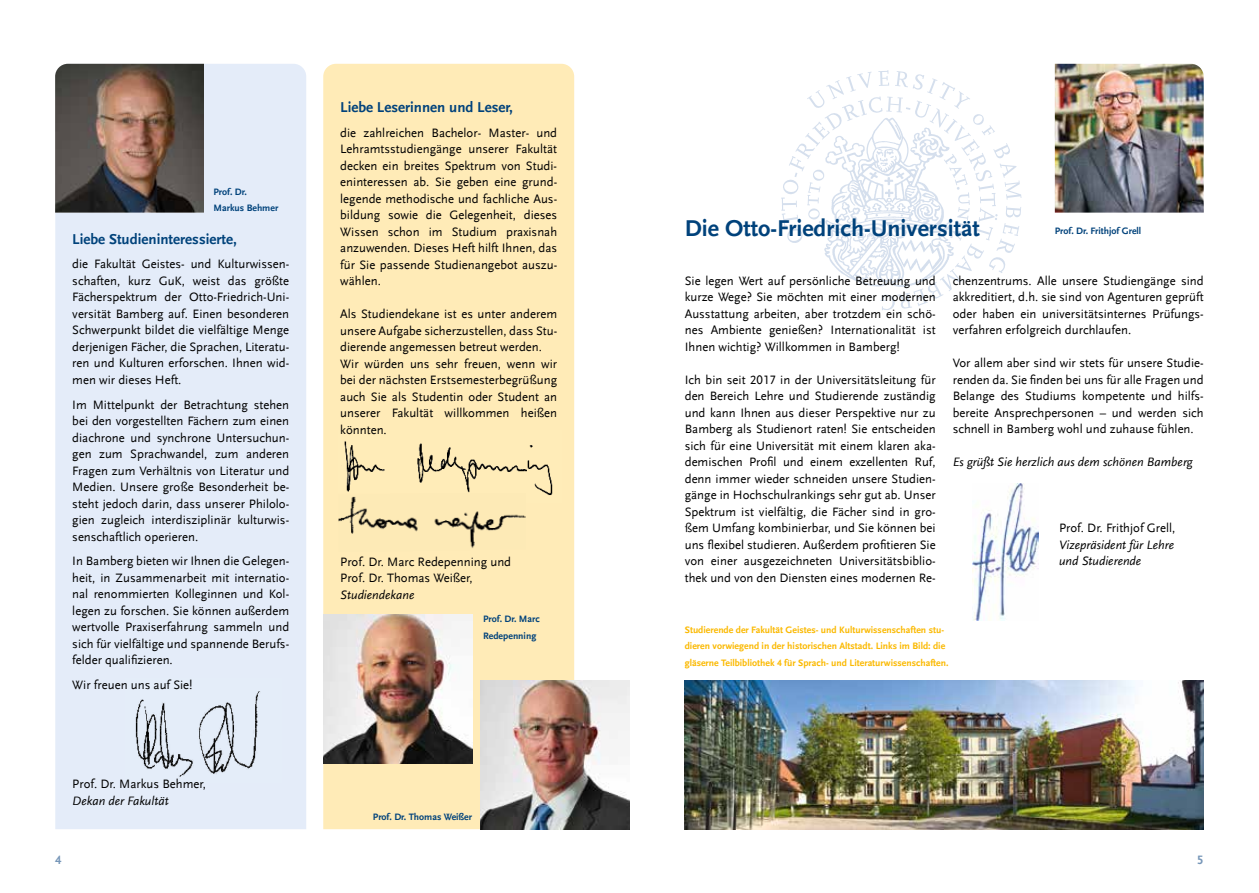
<style>
.page{position:relative;width:1259px;height:893px;background:#fff}
.page>*{position:absolute;margin:0;border:0;box-sizing:border-box;transform-origin:0 0}
.t1{font:700 24px "UB Scala Sans";color:#00427b}
.t2{font:700 15px "UB Scala Sans";color:#00427b}
.t3{font:12.75px/16.5px "UB Scala Sans";color:#000;text-align:justify}
.t4{font:italic 12.75px/16.5px "UB Scala Sans";color:#000}
.t5{font:700 12.75px "UB Scala Sans";color:#7696b8}
.t6{font:700 9.75px/16.5px "UB Scala Sans";color:#fbb900}
.t7{font:700 9.75px/16.5px "UB Scala Sans";color:#00427b}
</style>
<div class="page">
<div style="left:55px;top:64px;width:251px;height:765px;background:#e4ecf9"></div>
<div style="left:106px;top:678px;width:195px;height:104px;background:#e4ecf9"></div>
<img style="left:135px;top:691px;width:126px;height:86px">
<img style="left:972px;top:483px;width:66px;height:137px">
<img style="left:685px;top:680px;width:518px;height:149px">
<svg style="left:781px;top:70px;width:240px;height:240px"></svg>
<div style="left:323px;top:64px;width:251px;height:765px;background:#ffebb7"></div>
<img style="left:55px;top:64px;width:149px;height:149px">
<img style="left:1054px;top:64px;width:149px;height:149px">
<img style="left:323px;top:614px;width:149px;height:149px">
<img style="left:480px;top:680px;width:149px;height:149px">
<img style="left:338px;top:430px;width:223px;height:72px">
<div style="left:338px;top:493px;width:188px;height:61px;background:#ffebb7"></div>
<img style="left:338px;top:496px;width:188px;height:53px">
<p class="t7" style="left:213px;top:183px;width:66px">Prof. Dr.<br>Markus Behmer</p>
<p class="t2" style="left:72px;top:230px;width:166px">Liebe Studieninteressierte,</p>
<p class="t3" style="left:72px;top:256px;width:218px">die Fakultät Geistes- und Kulturwissen&shy;schaften, kurz GuK, weist das größte Fächerspektrum der Otto-Friedrich-Uni&shy;versität Bamberg auf. Einen besonderen Schwerpunkt bildet die vielfältige Menge derjenigen Fächer, die Sprachen, Literatu&shy;ren und Kulturen erforschen. Ihnen wid&shy;men wir dieses Heft.</p>
<p class="t3" style="left:72px;top:396px;width:218px">Im Mittelpunkt der Betrachtung stehen bei den vorgestellten Fächern zum einen diachrone und synchrone Untersuchun&shy;gen zum Sprachwandel, zum anderen Fragen zum Verhältnis von Literatur und Medien. Unsere große Besonderheit be&shy;steht jedoch darin, dass unserer Philolo&shy;gien zugleich interdisziplinär kulturwis&shy;senschaftlich operieren.</p>
<p class="t3" style="left:72px;top:553px;width:218px">In Bamberg bieten wir Ihnen die Gelegen&shy;heit, in Zusammenarbeit mit internatio&shy;nal renommierten Kolleginnen und Kol&shy;legen zu forschen. Sie können außerdem wertvolle Praxiserfahrung sammeln und sich für vielfältige und spannende Berufs&shy;felder qualifizieren.</p>
<p class="t3" style="left:72px;top:677px;width:122px">Wir freuen uns auf Sie!</p>
<p class="t3" style="left:72px;top:776px;width:135px">Prof. Dr. Markus Behmer,</p>
<p class="t4" style="left:72px;top:792px;width:98px">Dekan der Fakultät</p>
<p class="t2" style="left:340px;top:98px;width:174px">Liebe Leserinnen und Leser,</p>
<p class="t3" style="left:340px;top:124px;width:218px">die zahlreichen Bachelor- Master- und Lehramtsstudiengänge unserer Fakultät decken ein breites Spektrum von Studi&shy;eninteressen ab. Sie geben eine grund&shy;legende methodische und fachliche Aus&shy;bildung sowie die Gelegenheit, dieses Wissen schon im Studium praxisnah anzuwenden. Dieses Heft hilft Ihnen, das für Sie passende Studienangebot auszu&shy;wählen.</p>
<p class="t3" style="left:340px;top:306px;width:218px;text-align:left">Als Studiendekane ist es unter anderem unsere Aufgabe sicherzustellen, dass Stu&shy;dierende angemessen betreut werden.<br>Wir würden uns sehr freuen, wenn wir bei der nächsten Erstsemesterbegrüßung auch Sie als Studentin oder Student an unserer Fakultät willkommen heißen könnten.</p>
<p class="t3" style="left:340px;top:553px;width:172px">Prof. Dr. Marc Redepenning und<br>Prof. Dr. Thomas Weißer,</p>
<p class="t4" style="left:340px;top:586px;width:76px">Studiendekane</p>
<p class="t7" style="left:483px;top:611px;width:58px">Prof. Dr. Marc<br>Redepenning</p>
<p class="t7" style="left:373px;top:809px;width:101px">Prof. Dr. Thomas Weißer</p>
<h1 class="t1" style="left:685px;top:214px;width:297px">Die Otto-Friedrich-Universität</h1>
<p class="t7" style="left:1054px;top:222px;width:88px">Prof. Dr. Frithjof Grell</p>
<p class="t3" style="left:685px;top:272px;width:252px">Sie legen Wert auf persönliche Betreuung und kurze Wege? Sie möchten mit einer modernen Ausstattung arbeiten, aber trotzdem ein schö&shy;nes Ambiente genießen? Internationalität ist Ihnen wichtig? Willkommen in Bamberg!</p>
<p class="t3" style="left:685px;top:371px;width:252px">Ich bin seit 2017 in der Universitätsleitung für den Bereich Lehre und Studierende zuständig und kann Ihnen aus dieser Perspektive nur zu Bamberg als Studienort raten! Sie entscheiden sich für eine Universität mit einem klaren aka&shy;demischen Profil und einem exzellenten Ruf, denn immer wieder schneiden unsere Studien&shy;gänge in Hochschulrankings sehr gut ab. Unser Spektrum ist vielfältig, die Fächer sind in gro&shy;ßem Umfang kombinierbar, und Sie können bei uns flexibel studieren. Außerdem profitieren Sie von einer ausgezeichneten Universitätsbiblio&shy;thek und von den Diensten eines modernen Re-</p>
<p class="t3" style="left:952px;top:272px;width:252px">chenzentrums. Alle unsere Studiengänge sind akkreditiert, d.h. sie sind von Agenturen geprüft oder haben ein universitätsinternes Prüfungs&shy;verfahren erfolgreich durchlaufen.</p>
<p class="t3" style="left:952px;top:355px;width:252px">Vor allem aber sind wir stets für unsere Studie&shy;renden da. Sie finden bei uns für alle Fragen und Belange des Studiums kompetente und hilfs&shy;bereite Ansprechpersonen – und werden sich schnell in Bamberg wohl und zuhause fühlen.</p>
<p class="t4" style="left:952px;top:454px;width:241px">Es grüßt Sie herzlich aus dem schönen Bamberg</p>
<p class="t3" style="left:1059px;top:520px;width:118px">Prof. Dr. Frithjof Grell,</p>
<p class="t4" style="left:1059px;top:536px;width:117px">Vizepräsident für Lehre und Studierende</p>
<p class="t6" style="left:685px;top:621px;width:265px">Studierende der Fakultät Geistes- und Kulturwissenschaften stu&shy;dieren vorwiegend in der historischen Altstadt. Links im Bild: die gläserne Teilbibliothek 4 für Sprach- und Literaturwissenschaften.</p>
<p class="t5" style="left:55px;top:852px;width:8px">4</p>
<p class="t5" style="left:1197px;top:852px;width:8px">5</p>
</div>
